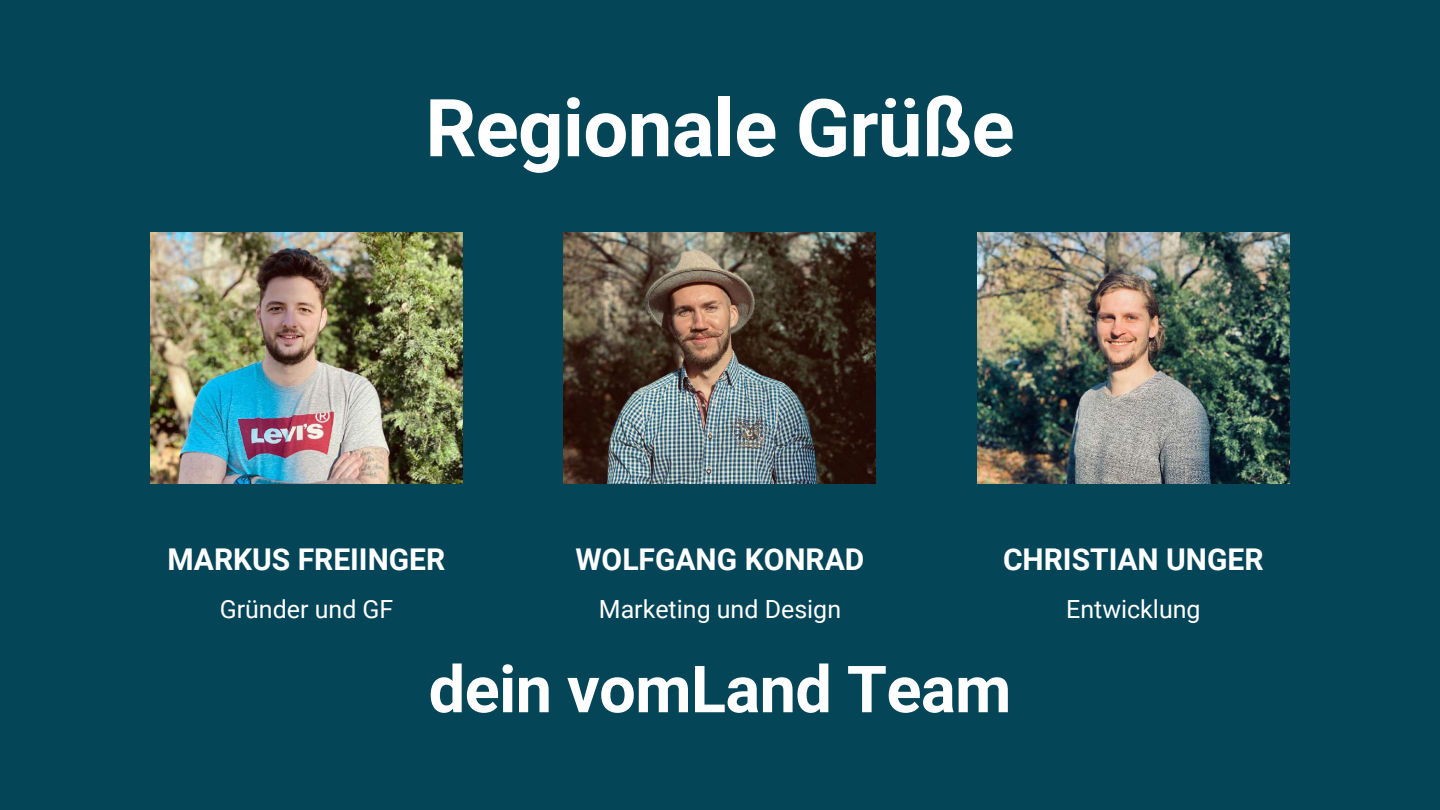
<style>
.page{position:relative;width:1440px;height:810px;background:#044557}
.page>*{position:absolute;margin:0;border:0;box-sizing:border-box;transform-origin:0 0}
.t1{font:700 80px "Roboto";letter-spacing:-.01em;color:#fff}
.t2{font:700 65px "Roboto";letter-spacing:-.01em;color:#fff}
.t3{font:700 30px "Roboto";color:#fff}
.t4{font:25px "Roboto";color:#fff}
</style>
<div class="page">
<img style="left:151px;top:232px;width:312px;height:252px">
<img style="left:564px;top:232px;width:312px;height:252px">
<img style="left:977px;top:232px;width:312px;height:252px">
<h1 class="t1" style="left:425px;top:82px;width:591px">Regionale Grüße</h1>
<p class="t3" style="left:168px;top:542px;width:279px">MARKUS FREIINGER</p>
<p class="t4" style="left:220px;top:595px;width:175px">Gründer und GF</p>
<p class="t3" style="left:575px;top:542px;width:290px">WOLFGANG KONRAD</p>
<p class="t4" style="left:599px;top:595px;width:244px">Marketing und Design</p>
<p class="t3" style="left:1003px;top:542px;width:262px">CHRISTIAN UNGER</p>
<p class="t4" style="left:1066px;top:595px;width:136px">Entwicklung</p>
<h2 class="t2" style="left:429px;top:652px;width:584px">dein vomLand Team</h2>
</div>
